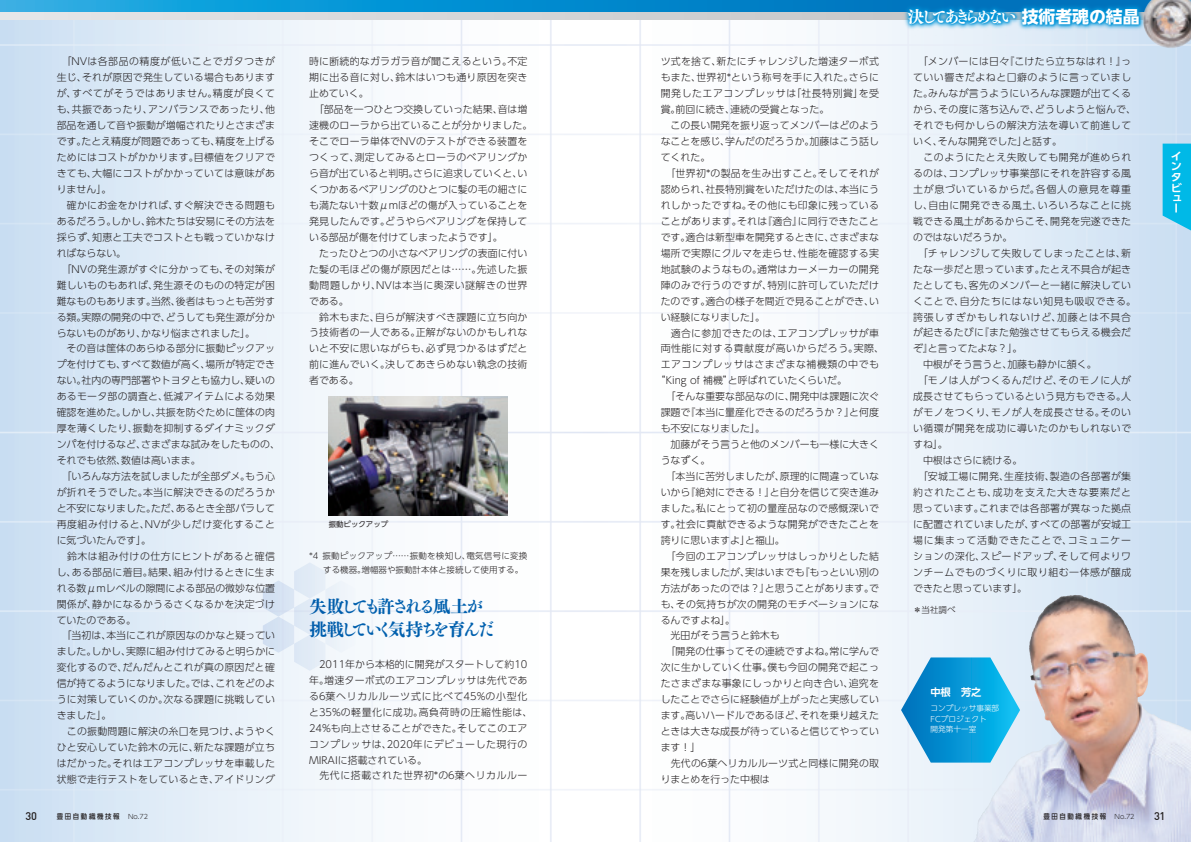
<style>
.page{position:relative;width:1191px;height:842px;background:#fff}
.page>*{position:absolute;margin:0;border:0;box-sizing:border-box;transform-origin:0 0}
.t1{font:17.7px/23px "Tsuku BMD Min Std E";letter-spacing:-.2em;color:#0160ae}
.t2{font:16.9px "Tsuku BMD Min Std E";letter-spacing:-.295em;color:#fff}
.t3{font:500 11px "DIN";color:#231f20}
.t4{font:700 10.4px/10.8px "UD Shin Go Pro De";color:#fff;scale:1.05 1}
.t5{font:700 10.2px "UD Shin Go Pro De";color:#fff}
.t6{font:300 9.9px/15.9px "UD Shin Go Pro";letter-spacing:.025em;color:#231f20}
.t7{font:300 9.9px "UD Shin Go Pro";color:#231f20}
.t8{font:300 9.9px "UD Shin Go Pro";letter-spacing:.055em;color:#231f20}
.t9{font:300 9.9px "UD Shin Go Pro";letter-spacing:.05em;color:#231f20}
.t10{font:300 8.5px/14.9px "UD Shin Go Pro";color:#231f20}
.t11{font:300 7.7px/10.7px "UD Shin Go Pro";color:#fff}
.t12{font:7.4px "UD Shin Go Pro";color:#231f20}
.t13{font:500 7px "UD Shin Go Pro";letter-spacing:.25em;color:#231f20;scale:.92 1}
.s1{font-family:"UD Shin Go NT Pro";font-weight:700}
.s2{font-weight:300;font-size:6.5px}
</style>
<div class="page">
<img style="left:0;top:20px;width:1191px;height:822px">
<svg style="left:595px;top:0;width:547px;height:13px;background:#0e83c5"></svg>
<div style="left:595px;top:13px;width:596px;height:7px;background:#cccdcf"></div>
<img style="left:1142px;top:0;width:49px;height:48px">
<img style="left:901px;top:1px;width:245px;height:35px">
<img style="left:906px;top:7px;width:235px;height:24px">
<img style="left:1028px;top:595px;width:46px;height:114px">
<svg style="left:901px;top:657px;width:119px;height:106px;background:#3eaedf"></svg>
<svg style="left:1162px;top:144px;width:29px;height:86px;background:#14bce8"></svg>
<svg style="left:0;top:0;width:595px;height:13px;background:#1ea0d9"></svg>
<div style="left:0;top:13px;width:595px;height:7px;background:#dcdddf"></div>
<img style="left:329px;top:396px;width:178px;height:120px">
<svg style="left:263px;top:562px;width:94px;height:109px"></svg>
<p class="t6" style="left:57px;top:53px;width:225px">　「NVは各部品の精度が低いことでガタつきが生じ、それが原因で発生している場合もありますが、すべてがそうではありません。精度が良くても、共振であったり、アンバランスであったり、他部品を通して音や振動が増幅されたりとさまざまです。たとえ精度が問題であっても、精度を上げるためにはコストがかかります。目標値をクリアできても、大幅にコストがかかっていては意味がありません」。<br>　確かにお金をかければ、すぐ解決できる問題もあるだろう。しかし、鈴木たちは安易にその方法を採らず、知恵と工夫でコストとも戦っていかなければならない。<br>　「NVの発生源がすぐに分かっても、その対策が難しいものもあれば、発生源そのものの特定が困難なものもあります。当然、後者はもっとも苦労する類。実際の開発の中で、どうしても発生源が分からないものがあり、かなり悩まされました」。<br>　その音は筐体のあらゆる部分に振動ピックアップを付けても、すべて数値が高く、場所が特定できない。社内の専門部署やトヨタとも協力し、疑いのあるモータ部の調査と、低減アイテムによる効果確認を進めた。しかし、共振を防ぐために筐体の肉厚を薄くしたり、振動を抑制するダイナミックダンパを付けるなど、さまざまな試みをしたものの、それでも依然、数値は高いまま。<br>　「いろんな方法を試しましたが全部ダメ。もう心が折れそうでした。本当に解決できるのだろうかと不安になりました。ただ、あるとき全部バラして再度組み付けると、NVが少しだけ変化することに気づいたんです」。<br>　鈴木は組み付けの仕方にヒントがあると確信し、ある部品に着目。結果、組み付けるときに生まれる数μmレベルの隙間による部品の微妙な位置関係が、静かになるかうるさくなるかを決定づけていたのである。<br>　「当初は、本当にこれが原因なのかなと疑っていました。しかし、実際に組み付けてみると明らかに変化するので、だんだんとこれが真の原因だと確信が持てるようになりました。では、これをどのように対策していくのか。次なる課題に挑戦していきました」。<br>　この振動問題に解決の糸口を見つけ、ようやくひと安心していた鈴木の元に、新たな課題が立ちはだかった。それはエアコンプレッサを車載した状態で走行テストをしているとき、アイドリング</p>
<p class="t6" style="left:309px;top:53px;width:225px">時に断続的なガラガラ音が聞こえるという。不定期に出る音に対し、鈴木はいつも通り原因を突き止めていく。<br>　「部品を一つひとつ交換していった結果、音は増速機のローラから出ていることが分かりました。そこでローラ単体でNVのテストができる装置をつくって、測定してみるとローラのベアリングから音が出ていると判明。さらに追求していくと、いくつかあるベアリングのひとつに髪の毛の細さにも満たない十数μmほどの傷が入っていることを発見したんです。どうやらベアリングを保持している部品が傷を付けてしまったようです」。<br>　たったひとつの小さなベアリングの表面に付いた髪の毛ほどの傷が原因だとは……。先述した振動問題しかり、NVは本当に奥深い謎解きの世界である。<br>　鈴木もまた、自らが解決すべき課題に立ち向かう技術者の一人である。正解がないのかもしれないと不安に思いながらも、必ず見つかるはずだと前に進んでいく。決してあきらめない執念の技術者である。</p>
<p class="t12" style="left:329px;top:518px;width:61px">振動ピックアップ</p>
<p class="t10" style="left:323px;top:547px;width:206px;text-indent:-14px">*4 振動ピックアップ……振動を検知し、電気信号に変換する機器。増幅器や振動計本体と接続して使用する。</p>
<h1 class="t1" style="left:309px;top:592px;width:188px">失敗しても許される風土が挑戦していく気持ちを育んだ</h1>
<p class="t6" style="left:309px;top:656px;width:225px">　2011年から本格的に開発がスタートして約10年。増速ターボ式のエアコンプレッサは先代である6葉ヘリカルルーツ式に比べて45%の小型化と35%の軽量化に成功。高負荷時の圧縮性能は、<br>24%も向上させることができた。そしてこのエアコンプレッサは、2020年にデビューした現行の<br>MIRAIに搭載されている。<br>　先代に搭載された世界初*の6葉ヘリカルルー</p>
<p class="t6" style="left:660px;top:53px;width:220px">ツ式を捨て、新たにチャレンジした増速ターボ式</p>
<p class="t6" style="left:660px;top:69px;width:220px">もまた、世界初*という称号を手に入れた。さらに</p>
<p class="t8" style="left:660px;top:86px;width:220px">開発したエアコンプレッサは「社長特別賞」を受</p>
<p class="t7" style="left:660px;top:101px;width:170px">賞。前回に続き、連続の受賞となった。</p>
<p class="t7" style="left:660px;top:117px;width:220px">　この長い開発を振り返ってメンバーはどのよう</p>
<p class="t7" style="left:660px;top:133px;width:220px">なことを感じ、学んだのだろうか。加藤はこう話し</p>
<p class="t6" style="left:660px;top:149px;width:51px">てくれた。</p>
<p class="t6" style="left:660px;top:165px;width:220px">　「世界初*の製品を生み出すこと。そしてそれが</p>
<p class="t7" style="left:660px;top:181px;width:220px">認められ、社長特別賞をいただけたのは、本当にう</p>
<p class="t6" style="left:660px;top:197px;width:220px">れしかったですね。その他にも印象に残っている</p>
<p class="t6" style="left:660px;top:213px;width:220px">ことがあります。それは『適合』に同行できたこと</p>
<p class="t7" style="left:660px;top:229px;width:220px">です。適合は新型車を開発するときに、さまざまな</p>
<p class="t6" style="left:660px;top:245px;width:220px">場所で実際にクルマを走らせ、性能を確認する実</p>
<p class="t6" style="left:660px;top:261px;width:220px">地試験のようなもの。通常はカーメーカーの開発</p>
<p class="t6" style="left:660px;top:277px;width:220px">陣のみで行うのですが、特別に許可していただけ</p>
<p class="t7" style="left:660px;top:293px;width:220px">たのです。適合の様子を間近で見ることができ、い</p>
<p class="t7" style="left:660px;top:309px;width:106px">い経験になりました」。</p>
<p class="t6" style="left:660px;top:324px;width:220px">　適合に参加できたのは、エアコンプレッサが車</p>
<p class="t8" style="left:660px;top:341px;width:225px">両性能に対する貢献度が高いからだろう。実際、</p>
<p class="t9" style="left:660px;top:357px;width:220px">エアコンプレッサはさまざまな補機類の中でも</p>
<p class="t7" style="left:656px;top:373px;width:193px">“King of 補機”と呼ばれていたくらいだ。</p>
<p class="t7" style="left:660px;top:388px;width:220px">　「そんな重要な部品なのに、開発中は課題に次ぐ</p>
<p class="t7" style="left:660px;top:404px;width:220px">課題で『本当に量産化できるのだろうか？』と何度</p>
<p class="t7" style="left:660px;top:420px;width:106px">も不安になりました」。</p>
<p class="t7" style="left:660px;top:436px;width:220px">　加藤がそう言うと他のメンバーも一様に大きく</p>
<p class="t6" style="left:660px;top:452px;width:51px">うなずく。</p>
<p class="t7" style="left:660px;top:468px;width:220px">　「本当に苦労しましたが、原理的に間違っていな</p>
<p class="t7" style="left:660px;top:484px;width:220px">いから『絶対にできる！』と自分を信じて突き進み</p>
<p class="t6" style="left:660px;top:500px;width:220px">ました。私にとって初の量産品なので感慨深いで</p>
<p class="t6" style="left:660px;top:516px;width:220px">す。社会に貢献できるような開発ができたことを</p>
<p class="t7" style="left:660px;top:532px;width:126px">誇りに思いますよ」と福山。</p>
<p class="t6" style="left:660px;top:548px;width:220px">　「今回のエアコンプレッサはしっかりとした結</p>
<p class="t7" style="left:660px;top:564px;width:220px">果を残しましたが、実はいまでも『もっといい別の</p>
<p class="t7" style="left:660px;top:580px;width:220px">方法があったのでは？』と思うことがあります。で</p>
<p class="t6" style="left:660px;top:595px;width:220px">も、その気持ちが次の開発のモチベーションにな</p>
<p class="t6" style="left:660px;top:611px;width:76px">るんですよね」。</p>
<p class="t7" style="left:660px;top:628px;width:121px">　光田がそう言うと鈴木も</p>
<p class="t7" style="left:660px;top:644px;width:220px">　「開発の仕事ってその連続ですよね。常に学んで</p>
<p class="t6" style="left:660px;top:659px;width:220px">次に生かしていく仕事。僕も今回の開発で起こっ</p>
<p class="t6" style="left:660px;top:675px;width:220px">たさまざまな事象にしっかりと向き合い、追究を</p>
<p class="t7" style="left:660px;top:691px;width:220px">したことでさらに経験値が上がったと実感してい</p>
<p class="t7" style="left:660px;top:707px;width:220px">ます。高いハードルであるほど、それを乗り越えた</p>
<p class="t7" style="left:660px;top:723px;width:220px">ときは大きな成長が待っていると信じてやってい</p>
<p class="t6" style="left:660px;top:739px;width:41px">ます！」</p>
<p class="t6" style="left:660px;top:755px;width:220px">　先代の6葉ヘリカルルーツ式と同様に開発の取</p>
<p class="t7" style="left:660px;top:771px;width:111px">りまとめを行った中根は</p>
<h2 class="t2" style="left:907px;top:2px;width:233px">決してあきらめない <span class="s1">技術者魂の結晶</span></h2>
<p class="t6" style="left:913px;top:53px;width:224px">　「メンバーには日々『こけたら立ちなはれ！』っていい響きだよねと口癖のように言っていました。みんなが言うようにいろんな課題が出てくるから、その度に落ち込んで、どうしようと悩んで、それでも何かしらの解決方法を導いて前進していく、そんな開発でした」と話す。<br>　このようにたとえ失敗しても開発が進められるのは、コンプレッサ事業部にそれを許容する風土が息づいているからだ。各個人の意見を尊重し、自由に開発できる風土、いろいろなことに挑戦できる風土があるからこそ、開発を完遂できたのではないだろうか。<br>　「チャレンジして失敗してしまったことは、新たな一歩だと思っています。たとえ不具合が起きたとしても、客先のメンバーと一緒に解決していくことで、自分たちにはない知見も吸収できる。誇張しすぎかもしれないけど、加藤とは不具合が起きるたびに『また勉強させてもらえる機会だぞ』と言ってたよな？」。<br>　中根がそう言うと、加藤も静かに頷く。<br>　「モノは人がつくるんだけど、そのモノに人が成長させてもらっているという見方もできる。人がモノをつくり、モノが人を成長させる。そのいい循環が開発を成功に導いたのかもしれないですね」。<br>　中根はさらに続ける。<br>　「安城工場に開発、生産技術、製造の各部署が集約されたことも、成功を支えた大きな要素だと思っています。これまでは各部署が異なった拠点に配置されていましたが、すべての部署が安城工場に集まって活動できたことで、コミュニケーションの深化、スピードアップ、そして何よりワンチームでものづくりに取り組む一体感が醸成できたと思っています」。</p>
<p class="t10" style="left:913px;top:602px;width:44px">＊当社調べ</p>
<p class="t5" style="left:930px;top:684px;width:53px">中根　芳之</p>
<p class="t11" style="left:930px;top:702px;width:70px">コンプレッサ事業部<br>FCプロジェクト<br>開発第十一室</p>
<p class="t3" style="left:26px;top:809px;width:13px">30</p>
<p class="t13" style="left:57px;top:810px;width:101px">豊田自動織機技報 <span class="s2">No.72</span></p>
<p class="t13" style="left:1043px;top:810px;width:101px">豊田自動織機技報 <span class="s2">No.72</span></p>
<p class="t4" style="left:1171px;top:150px;width:12px">インタビ</p>
<p class="t4" style="left:1171px;top:193px;width:11px;line-height:10px">ュー</p>
<p class="t3" style="left:1154px;top:809px;width:13px">31</p>
</div>
